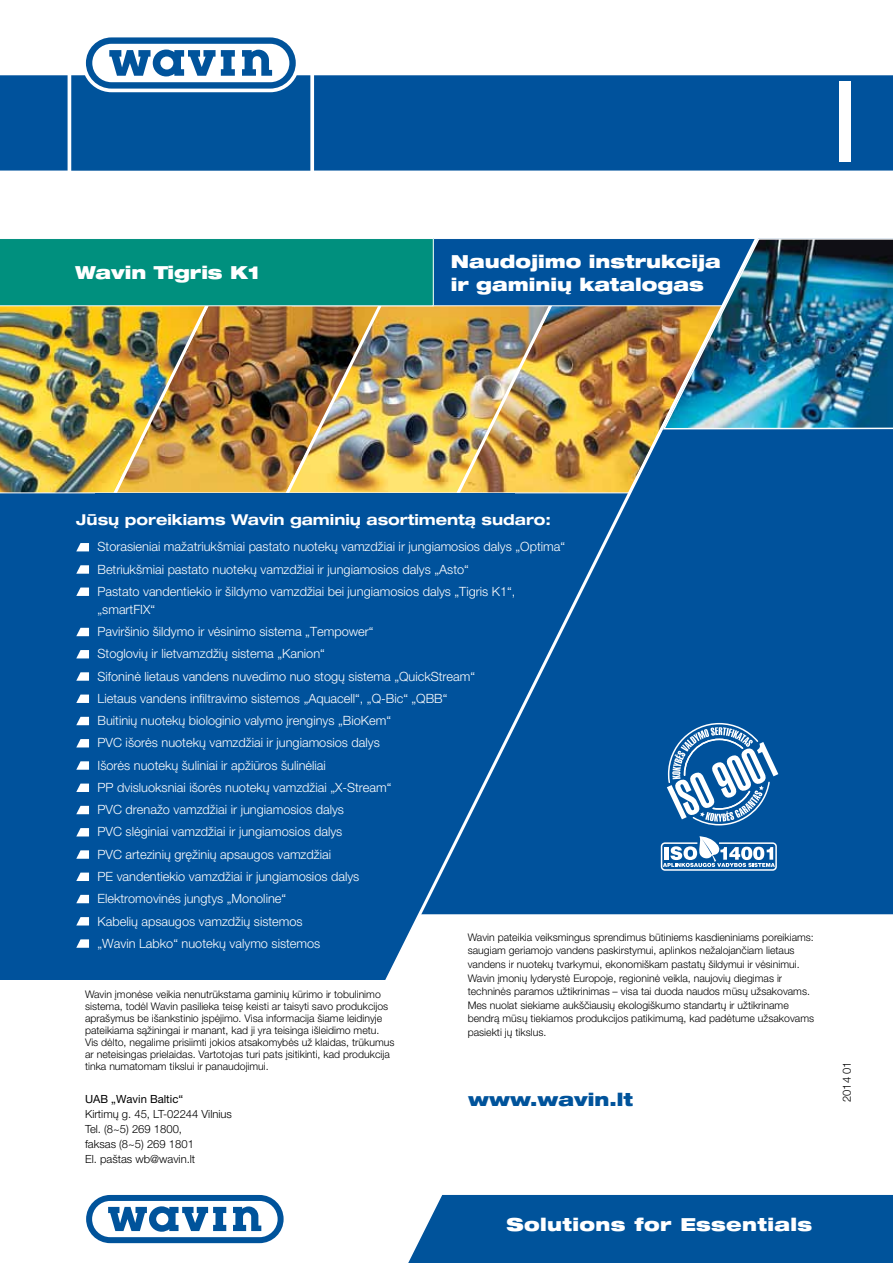
<style>
.page{position:relative;width:893px;height:1263px;background:#fff}
.page>*{position:absolute;margin:0;border:0;box-sizing:border-box;transform-origin:0 0}
.t1{font:900 expanded 18px/22.5px "Helvetica Neue CE";color:#fff}
.t2{font:900 expanded 18px "Helvetica Neue LT Pro";letter-spacing:.02em;color:#fff}
.t3{font:900 expanded 18px "Helvetica Neue CE";color:#00539b}
.t4{font:700 expanded 15px "Helvetica Neue LT Pro";color:#fff}
.t5{font:300 12.75px/22.2px "Helvetica Neue CEU";color:#fff}
.t6{font:300 11.25px/15px "Helvetica Neue LT Pro";color:#000}
.t7{font:11.25px "Helvetica Neue LT Pro";color:#000}
.t8{font:300 11.25px "Helvetica Neue CEU";color:#000}
.t9{font:300 10.5px/13.5px "Helvetica Neue LT Pro";color:#000}
</style>
<div class="page">
<div style="left:0;top:287px;width:613px;height:692px;background:#00529c"></div>
<div style="left:781px;top:499px;width:112px;height:415px;background:#00529c"></div>
<svg style="left:371px;top:499px;width:410px;height:481px"></svg>
<div style="left:95px;top:493px;width:420px;height:19px;background:#00529c"></div>
<div style="left:0;top:75px;width:893px;height:96px;background:#00529c"></div>
<svg style="left:68px;top:37px;width:246px;height:134px"></svg>
<img style="left:0;top:238px;width:893px;height:261px">
<div style="left:661px;top:842px;width:116px;height:29px;border:2px solid #fff;border-radius:3px"></div>
<svg style="left:663px;top:836px;width:112px;height:31px"></svg>
<svg style="left:667px;top:722px;width:111px;height:104px"></svg>
<div style="left:408px;top:1195px;width:485px;height:68px;background:#00539b"></div>
<svg style="left:86px;top:1195px;width:198px;height:48px"></svg>
<svg style="left:76px;top:543px;width:13px;height:8px"></svg>
<svg style="left:76px;top:565px;width:13px;height:9px"></svg>
<svg style="left:76px;top:587px;width:13px;height:9px"></svg>
<svg style="left:76px;top:628px;width:13px;height:8px"></svg>
<svg style="left:76px;top:650px;width:13px;height:8px"></svg>
<svg style="left:76px;top:672px;width:13px;height:9px"></svg>
<svg style="left:76px;top:694px;width:13px;height:9px"></svg>
<svg style="left:76px;top:717px;width:13px;height:8px"></svg>
<svg style="left:76px;top:739px;width:13px;height:8px"></svg>
<svg style="left:76px;top:761px;width:13px;height:9px"></svg>
<svg style="left:76px;top:783px;width:13px;height:9px"></svg>
<svg style="left:76px;top:806px;width:13px;height:8px"></svg>
<svg style="left:76px;top:828px;width:13px;height:8px"></svg>
<svg style="left:76px;top:850px;width:13px;height:9px"></svg>
<svg style="left:76px;top:872px;width:13px;height:9px"></svg>
<svg style="left:76px;top:895px;width:13px;height:8px"></svg>
<svg style="left:76px;top:917px;width:13px;height:8px"></svg>
<svg style="left:76px;top:939px;width:13px;height:9px"></svg>
<img style="left:840px;top:82px;width:11px;height:80px">
<h1 class="t1" style="left:75px;top:261px;width:186px">Wavin Tigris K1</h1>
<h1 class="t1" style="left:451px;top:250px;width:272px">Naudojimo instrukcija ir gaminių katalogas</h1>
<h2 class="t4" style="left:76px;top:510px;width:476px">Jūsų poreikiams Wavin gaminių asortimentą sudaro:</h2>
<p class="t5" style="left:98px;top:535px;width:469px">Storasieniai mažatriukšmiai pastato nuotekų vamzdžiai ir jungiamosios dalys „Optima“<br>Betriukšmiai pastato nuotekų vamzdžiai ir jungiamosios dalys „Asto“<br>Pastato vandentiekio ir šildymo vamzdžiai bei jungiamosios dalys „Tigris K1“,</p>
<p class="t5" style="left:98px;top:598px;width:379px">„smartFIX“<br>Paviršinio šildymo ir vėsinimo sistema „Tempower“<br>Stoglovių ir lietvamzdžių sistema „Kanion“<br>Sifoninė lietaus vandens nuvedimo nuo stogų sistema „QuickStream“ Lietaus vandens infiltravimo sistemos „Aquacell“, „Q-Bic“ „QBB“ Buitinių nuotekų biologinio valymo įrenginys „BioKem“<br>PVC išorės nuotekų vamzdžiai ir jungiamosios dalys<br>Išorės nuotekų šuliniai ir apžiūros šulinėliai<br>PP dvisluoksniai išorės nuotekų vamzdžiai „X-Stream“<br>PVC drenažo vamzdžiai ir jungiamosios dalys<br>PVC slėginiai vamzdžiai ir jungiamosios dalys<br>PVC artezinių gręžinių apsaugos vamzdžiai<br>PE vandentiekio vamzdžiai ir jungiamosios dalys<br>Elektromovinės jungtys „Monoline“<br>Kabelių apsaugos vamzdžių sistemos<br>„Wavin Labko“ nuotekų valymo sistemos</p>
<p class="t9" style="left:468px;top:930px;width:348px">Wavin pateikia veiksmingus sprendimus būtiniems kasdieniniams poreikiams: saugiam geriamojo vandens paskirstymui, aplinkos nežalojančiam lietaus vandens ir nuotekų tvarkymui, ekonomiškam pastatų šildymui ir vėsinimui.<br>Wavin įmonių lyderystė Europoje, regioninė veikla, naujovių diegimas ir techninės paramos užtikrinimas – visa tai duoda naudos mūsų užsakovams.<br>Mes nuolat siekiame aukščiausių ekologiškumo standartų ir užtikriname bendrą mūsų tiekiamos produkcijos patikimumą, kad padėtume užsakovams pasiekti jų tikslus.</p>
<p class="t9" style="left:85px;top:988px;width:311px;line-height:12px">Wavin įmonėse veikia nenutrūkstama gaminių kūrimo ir tobulinimo sistema, todėl Wavin pasilieka teisę keisti ar taisyti savo produkcijos aprašymus be išankstinio įspėjimo. Visa informacija šiame leidinyje pateikiama sąžiningai ir manant, kad ji yra teisinga išleidimo metu.<br>Vis dėlto, negalime prisiimti jokios atsakomybės už klaidas, trūkumus ar neteisingas prielaidas. Vartotojas turi pats įsitikinti, kad produkcija tinka numatomam tikslui ir panaudojimui.</p>
<p class="t7" style="left:85px;top:1092px;width:100px">UAB „Wavin Baltic“</p>
<p class="t6" style="left:85px;top:1106px;width:148px">Kirtimų g. 45, LT-02244 Vilnius<br>Tel. (8~5) 269 1800,<br>faksas (8~5) 269 1801<br>El. paštas wb@wavin.lt</p>
<h1 class="t3" style="left:468px;top:1088px;width:166px">www.wavin.lt</h1>
<h1 class="t2" style="left:506px;top:1213px;width:307px">Solutions for Essentials</h1>
<p class="t8" style="left:840px;top:1102px;width:42px;rotate:-90deg">2014 01</p>
</div>
